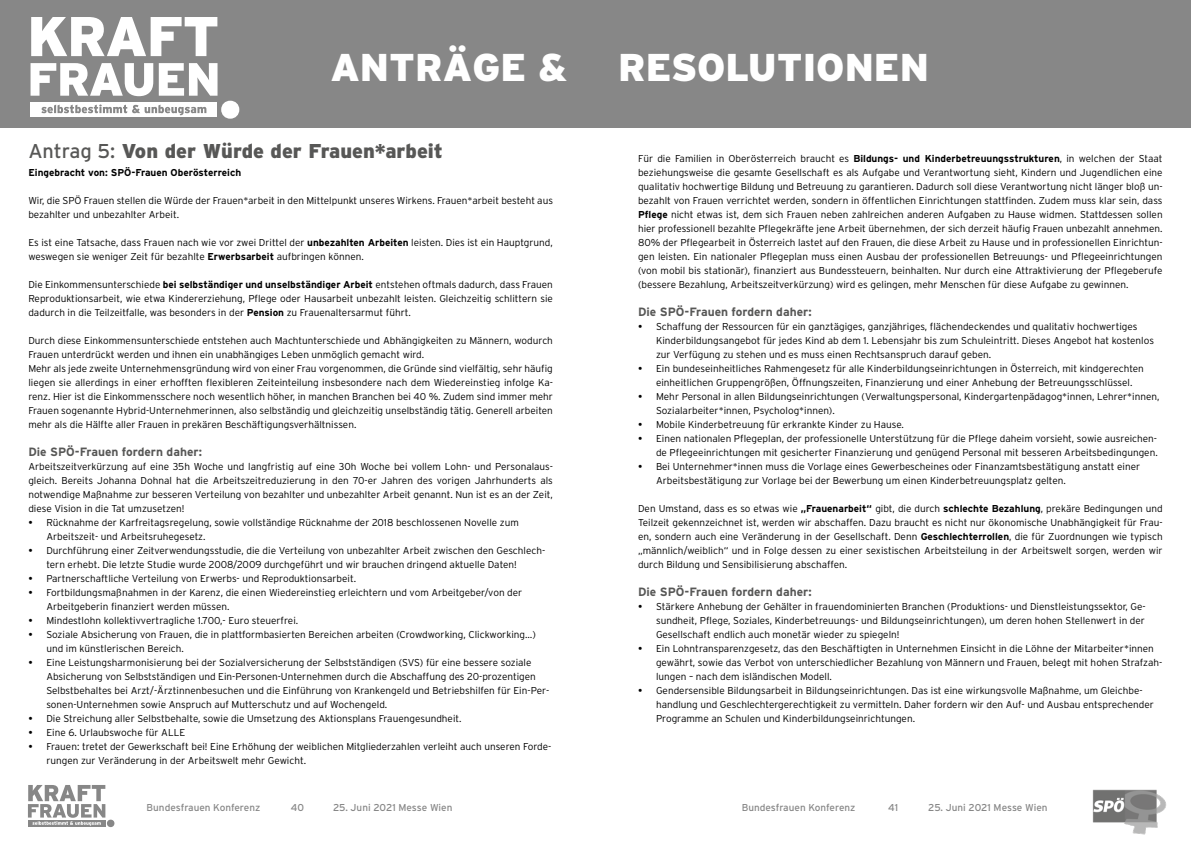
<style>
.page{position:relative;width:1191px;height:842px;background:#fff}
.page>*{position:absolute;margin:0;border:0;box-sizing:border-box;transform-origin:0 0}
.t1{font:900 38.7px "Interstate";color:#fff}
.t2{font:900 20px "Interstate";color:#575756}
.t3{font:700 12px "Interstate";color:#575756}
.t4{font:300 10px/14px "Interstate";color:#000}
.t5{font:10px "Interstate";color:#878787}
.t6{font:700 10px "Interstate";color:#000}
.s1{font-weight:400}
.s2{font-weight:700}
</style>
<div class="page">
<div style="left:0;top:0;width:1191px;height:128px;background:#878787"></div>
<svg style="left:28px;top:785px;width:77px;height:41px"></svg>
<div style="left:107px;top:820px;width:7px;height:7px;background:#878787;border-radius:50%"></div>
<svg style="left:31px;top:17px;width:186px;height:39px"></svg>
<svg style="left:31px;top:63px;width:122px;height:33px"></svg>
<svg style="left:159px;top:63px;width:58px;height:33px"></svg>
<div style="left:31px;top:102px;width:186px;height:15px;background:#fff"></div>
<svg style="left:42px;top:105px;width:164px;height:10px"></svg>
<div style="left:221px;top:101px;width:18px;height:18px;background:#fff;border-radius:50%"></div>
<img style="left:1092px;top:789px;width:74px;height:46px">
<h1 class="t1" style="left:330px;top:45px;width:238px">ANTRÄGE &amp;</h1>
<h1 class="t1" style="left:618px;top:45px;width:312px">RESOLUTIONEN</h1>
<h2 class="t2" style="left:28px;top:139px;width:416px"><span class="s1">Antrag 5:</span> Von der Würde der Frauen*arbeit</h2>
<p class="t6" style="left:28px;top:167px;width:214px">Eingebracht von: SPÖ-Frauen Oberösterreich</p>
<p class="t4" style="left:28px;top:193px;width:526px">Wir, die SPÖ Frauen stellen die Würde der Frauen*arbeit in den Mittelpunkt unseres Wirkens. Frauen*arbeit besteht aus bezahlter und unbezahlter Arbeit.</p>
<p class="t4" style="left:28px;top:235px;width:526px">Es ist eine Tatsache, dass Frauen nach wie vor zwei Drittel der <span class="s2">unbezahlten Arbeiten</span> leisten. Dies ist ein Hauptgrund, weswegen sie weniger Zeit für bezahlte <span class="s2">Erwerbsarbeit</span> aufbringen können.</p>
<p class="t4" style="left:28px;top:277px;width:526px;text-align:justify">Die Einkommensunterschiede <span class="s2">bei selbständiger und unselbständiger Arbeit</span> entstehen oftmals dadurch, dass Frauen Reproduktionsarbeit, wie etwa Kindererziehung, Pflege oder Hausarbeit unbezahlt leisten. Gleichzeitig schlittern sie dadurch in die Teilzeitfalle, was besonders in der <span class="s2">Pension</span> zu Frauenaltersarmut führt.</p>
<p class="t4" style="left:28px;top:333px;width:526px">Durch diese Einkommensunterschiede entstehen auch Machtunterschiede und Abhängigkeiten zu Männern, wodurch Frauen unterdrückt werden und ihnen ein unabhängiges Leben unmöglich gemacht wird.<br>Mehr als jede zweite Unternehmensgründung wird von einer Frau vorgenommen, die Gründe sind vielfältig, sehr häufig liegen sie allerdings in einer erhofften flexibleren Zeiteinteilung insbesondere nach dem Wiedereinstieg infolge Ka&shy;renz. Hier ist die Einkommensschere noch wesentlich höher, in manchen Branchen bei 40 %. Zudem sind immer mehr Frauen sogenannte Hybrid-Unternehmerinnen, also selbständig und gleichzeitig unselbständig tätig. Generell arbeiten mehr als die Hälfte aller Frauen in prekären Beschäftigungsverhältnissen.</p>
<p class="t3" style="left:28px;top:445px;width:175px">Die SPÖ-Frauen fordern daher:</p>
<p class="t4" style="left:28px;top:459px;width:526px;text-align:justify">Arbeitszeitverkürzung auf eine 35h Woche und langfristig auf eine 30h Woche bei vollem Lohn- und Personalaus&shy;gleich. Bereits Johanna Dohnal hat die Arbeitszeitreduzierung in den 70-er Jahren des vorigen Jahrhunderts als notwendige Maßnahme zur besseren Verteilung von bezahlter und unbezahlter Arbeit genannt. Nun ist es an der Zeit, diese Vision in die Tat umzusetzen!</p>
<p class="t4" style="left:46px;top:515px;width:474px;text-indent:-18px"><span class="s1">•</span> Rücknahme der Karfreitagsregelung, sowie vollständige Rücknahme der 2018 beschlossenen Novelle zum<br>Arbeitszeit- und Arbeitsruhegesetz.</p>
<p class="t4" style="left:46px;top:543px;width:500px;text-indent:-18px"><span class="s1">•</span> Durchführung einer Zeitverwendungsstudie, die die Verteilung von unbezahlter Arbeit zwischen den Geschlech&shy;tern erhebt. Die letzte Studie wurde 2008/2009 durchgeführt und wir brauchen dringend aktuelle Daten!</p>
<p class="t4" style="left:28px;top:571px;width:329px"><span class="s1">•</span> Partnerschaftliche Verteilung von Erwerbs- und Reproduktionsarbeit.</p>
<p class="t4" style="left:46px;top:585px;width:477px;text-indent:-18px"><span class="s1">•</span> Fortbildungsmaßnahmen in der Karenz, die einen Wiedereinstieg erleichtern und vom Arbeitgeber/von der<br>Arbeitgeberin finanziert werden müssen.</p>
<p class="t4" style="left:28px;top:613px;width:271px"><span class="s1">•</span> Mindestlohn kollektivvertragliche 1.700,- Euro steuerfrei.</p>
<p class="t4" style="left:46px;top:627px;width:491px;text-indent:-18px"><span class="s1">•</span> Soziale Absicherung von Frauen, die in plattformbasierten Bereichen arbeiten (Crowdworking, Clickworking…) und im künstlerischen Bereich.</p>
<p class="t4" style="left:46px;top:655px;width:504px;text-indent:-18px"><span class="s1">•</span> Eine Leistungsharmonisierung bei der Sozialversicherung der Selbstständigen (SVS) für eine bessere soziale Absicherung von Selbstständigen und Ein-Personen-Unternehmen durch die Abschaffung des 20-prozentigen Selbstbehaltes bei Arzt/-Ärztinnenbesuchen und die Einführung von Krankengeld und Betriebshilfen für Ein-Per&shy;sonen-Unternehmen sowie Anspruch auf Mutterschutz und auf Wochengeld.</p>
<p class="t4" style="left:28px;top:711px;width:435px"><span class="s1">•</span> Die Streichung aller Selbstbehalte, sowie die Umsetzung des Aktionsplans Frauengesundheit.</p>
<p class="t4" style="left:28px;top:725px;width:158px"><span class="s1">•</span> Eine 6. Urlaubswoche für ALLE</p>
<p class="t4" style="left:46px;top:739px;width:506px;text-indent:-18px"><span class="s1">•</span> Frauen: tretet der Gewerkschaft bei! Eine Erhöhung der weiblichen Mitgliederzahlen verleiht auch unseren Forde&shy;rungen zur Veränderung in der Arbeitswelt mehr Gewicht.</p>
<p class="t4" style="left:638px;top:151px;width:526px;text-align:justify">Für die Familien in Oberösterreich braucht es <span class="s2">Bildungs- und Kinderbetreuungsstrukturen</span>, in welchen der Staat beziehungsweise die gesamte Gesellschaft es als Aufgabe und Verantwortung sieht, Kindern und Jugendlichen eine qualitativ hochwertige Bildung und Betreuung zu garantieren. Dadurch soll diese Verantwortung nicht länger bloß un&shy;bezahlt von Frauen verrichtet werden, sondern in öffentlichen Einrichtungen stattfinden. Zudem muss klar sein, dass <span class="s2">Pflege</span> nicht etwas ist, dem sich Frauen neben zahlreichen anderen Aufgaben zu Hause widmen. Stattdessen sollen hier professionell bezahlte Pflegekräfte jene Arbeit übernehmen, der sich derzeit häufig Frauen unbezahlt annehmen.<br>80% der Pflegearbeit in Österreich lastet auf den Frauen, die diese Arbeit zu Hause und in professionellen Einrichtun&shy;gen leisten. Ein nationaler Pflegeplan muss einen Ausbau der professionellen Betreuungs- und Pflegeeinrichtungen (von mobil bis stationär), finanziert aus Bundessteuern, beinhalten. Nur durch eine Attraktivierung der Pflegeberufe (bessere Bezahlung, Arbeitszeitverkürzung) wird es gelingen, mehr Menschen für diese Aufgabe zu gewinnen.</p>
<p class="t3" style="left:638px;top:305px;width:175px">Die SPÖ-Frauen fordern daher:</p>
<p class="t4" style="left:656px;top:319px;width:499px;text-indent:-18px"><span class="s1">•</span> Schaffung der Ressourcen für ein ganztägiges, ganzjähriges, flächendeckendes und qualitativ hochwertiges<br>Kinderbildungsangebot für jedes Kind ab dem 1. Lebensjahr bis zum Schuleintritt. Dieses Angebot hat kostenlos zur Verfügung zu stehen und es muss einen Rechtsanspruch darauf geben.</p>
<p class="t4" style="left:656px;top:361px;width:489px;text-indent:-18px"><span class="s1">•</span> Ein bundeseinheitliches Rahmengesetz für alle Kinderbildungseinrichtungen in Österreich, mit kindgerechten einheitlichen Gruppengrößen, Öffnungszeiten, Finanzierung und einer Anhebung der Betreuungsschlüssel.</p>
<p class="t4" style="left:656px;top:389px;width:505px;text-indent:-18px"><span class="s1">•</span> Mehr Personal in allen Bildungseinrichtungen (Verwaltungspersonal, Kindergartenpädagog*innen, Lehrer*innen,<br>Sozialarbeiter*innen, Psycholog*innen).</p>
<p class="t4" style="left:638px;top:417px;width:267px"><span class="s1">•</span> Mobile Kinderbetreuung für erkrankte Kinder zu Hause.</p>
<p class="t4" style="left:638px;top:431px;width:521px;text-align:right"><span class="s1">•</span> Einen nationalen Pflegeplan, der professionelle Unterstützung für die Pflege daheim vorsieht, sowie ausreichen&shy;de Pflegeeinrichtungen mit gesicherter Finanzierung und genügend Personal mit besseren Arbeitsbedingungen.</p>
<p class="t4" style="left:656px;top:459px;width:485px;text-indent:-18px"><span class="s1">•</span> Bei Unternehmer*innen muss die Vorlage eines Gewerbescheines oder Finanzamtsbestätigung anstatt einer<br>Arbeitsbestätigung zur Vorlage bei der Bewerbung um einen Kinderbetreuungsplatz gelten.</p>
<p class="t4" style="left:638px;top:501px;width:526px;text-align:justify">Den Umstand, dass es so etwas wie <span class="s2">„Frauenarbeit“</span> gibt, die durch <span class="s2">schlechte Bezahlung</span>, prekäre Bedingungen und Teilzeit gekennzeichnet ist, werden wir abschaffen. Dazu braucht es nicht nur ökonomische Unabhängigkeit für Frau&shy;en, sondern auch eine Veränderung in der Gesellschaft. Denn <span class="s2">Geschlechterrollen</span>, die für Zuordnungen wie typisch „männlich/weiblich“ und in Folge dessen zu einer sexistischen Arbeitsteilung in der Arbeitswelt sorgen, werden wir durch Bildung und Sensibilisierung abschaffen.</p>
<p class="t3" style="left:638px;top:585px;width:175px">Die SPÖ-Frauen fordern daher:</p>
<p class="t4" style="left:656px;top:599px;width:491px;text-align:justify;text-indent:-18px"><span class="s1">•</span> Stärkere Anhebung der Gehälter in frauendominierten Branchen (Produktions- und Dienstleistungssektor, Ge&shy;sundheit, Pflege, Soziales, Kinderbetreuungs- und Bildungseinrichtungen), um deren hohen Stellenwert in der Gesellschaft endlich auch monetär wieder zu spiegeln!</p>
<p class="t4" style="left:656px;top:641px;width:508px;text-indent:-18px"><span class="s1">•</span> Ein Lohntransparenzgesetz, das den Beschäftigten in Unternehmen Einsicht in die Löhne der Mitarbeiter*innen gewährt, sowie das Verbot von unterschiedlicher Bezahlung von Männern und Frauen, belegt mit hohen Strafzah&shy;lungen – nach dem isländischen Modell.</p>
<p class="t4" style="left:656px;top:683px;width:499px;text-indent:-18px"><span class="s1">•</span> Gendersensible Bildungsarbeit in Bildungseinrichtungen. Das ist eine wirkungsvolle Maßnahme, um Gleichbe&shy;handlung und Geschlechtergerechtigkeit zu vermitteln. Daher fordern wir den Auf- und Ausbau entsprechender<br>Programme an Schulen und Kinderbildungseinrichtungen.</p>
<p class="t5" style="left:147px;top:801px;width:115px">Bundesfrauen Konferenz</p>
<p class="t5" style="left:291px;top:801px;width:15px">40</p>
<p class="t5" style="left:333px;top:801px;width:121px">25. Juni 2021 Messe Wien</p>
<p class="t5" style="left:741px;top:801px;width:115px">Bundesfrauen Konferenz</p>
<p class="t5" style="left:888px;top:801px;width:11px">41</p>
<p class="t5" style="left:928px;top:801px;width:121px">25. Juni 2021 Messe Wien</p>
</div>
